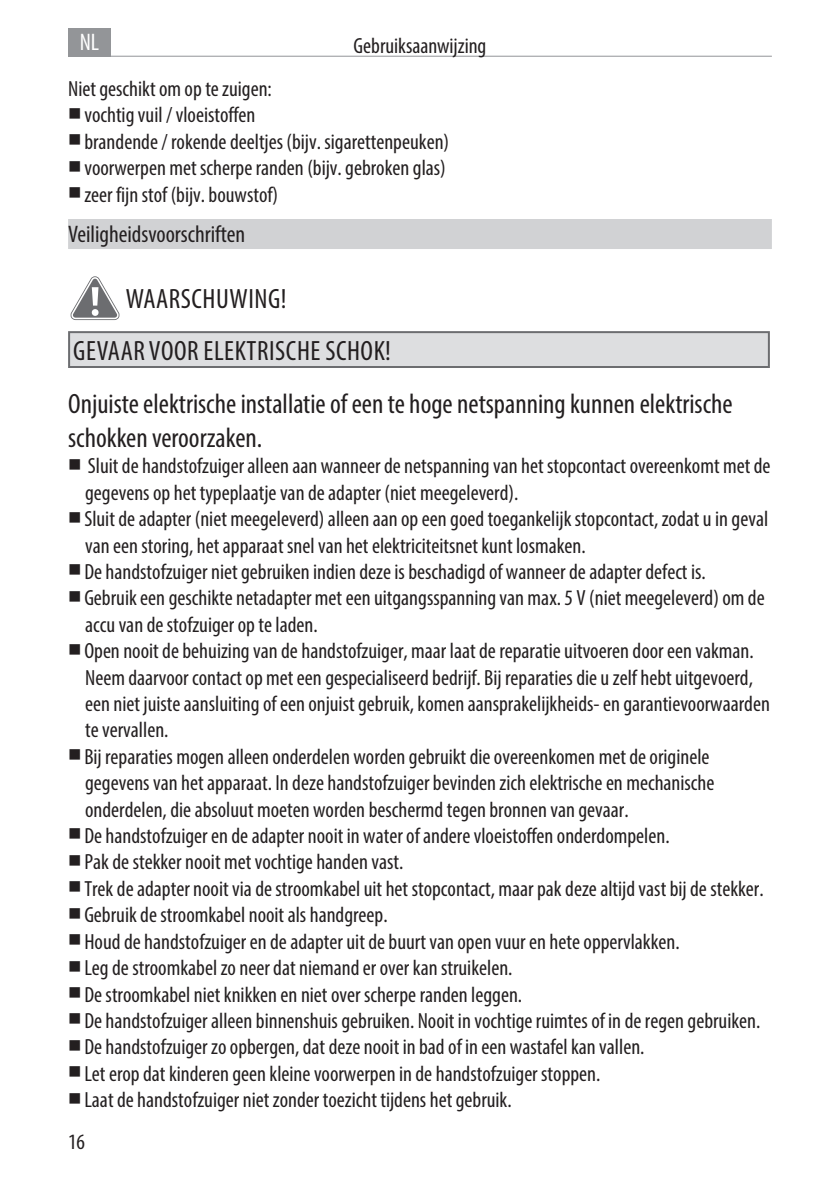
<style>
.page{position:relative;width:840px;height:1191px;background:#fff}
.page>*{position:absolute;margin:0;border:0;box-sizing:border-box;transform-origin:0 0}
.t1{font:condensed 28px/52.6px "Myriad Pro";color:#231f20}
.t2{font:condensed 24px "Myriad Pro";color:#231f20}
.t3{font:condensed 24px "Myriad Pro";color:#fff}
.t4{font:condensed 22px/26.4px "Myriad Pro";color:#231f20}
</style>
<div class="page">
<div style="left:68px;top:28px;width:43px;height:29px;background:#939598"></div>
<hr style="left:68px;top:56px;width:703px;height:1px;background:#939598">
<div style="left:68px;top:219px;width:703px;height:30px;background:#d1d2d4"></div>
<svg style="left:70px;top:276px;width:50px;height:44px"></svg>
<div style="left:69px;top:332px;width:699px;height:35px;background:#dddee0"></div>
<div style="left:68px;top:331px;width:701px;height:37px;border:2px solid #6c6d70"></div>
<p class="t3" style="left:80px;top:28px;width:21px">NL</p>
<p class="t4" style="left:353px;top:32px;width:134px">Gebruiksaanwijzing</p>
<p class="t4" style="left:84px;top:75px;width:366px;text-indent:-16px">Niet geschikt om op te zuigen:<br>vochtig vuil / vloeistoffen<br>brandende / rokende deeltjes (bijv. sigarettenpeuken) voorwerpen met scherpe randen (bijv. gebroken glas) zeer fijn stof (bijv. bouwstof)</p>
<p class="t2" style="left:68px;top:219px;width:178px">Veiligheidsvoorschriften</p>
<p class="t1" style="left:68px;top:272px;width:665px;text-indent:58px">WAARSCHUWING!<br>GEVAAR VOOR ELEKTRISCHE SCHOK!<br>Onjuiste elektrische installatie of een te hoge netspanning kunnen elektrische</p>
<p class="t1" style="left:68px;top:411px;width:195px">schokken veroorzaken.</p>
<p class="t4" style="left:84px;top:452px;width:687px">Sluit de handstofzuiger alleen aan wanneer de netspanning van het stopcontact overeenkomt met de gegevens op het typeplaatje van de adapter (niet meegeleverd).<br>Sluit de adapter (niet meegeleverd) alleen aan op een goed toegankelijk stopcontact, zodat u in geval van een storing, het apparaat snel van het elektriciteitsnet kunt losmaken.<br>De handstofzuiger niet gebruiken indien deze is beschadigd of wanneer de adapter defect is.<br>Gebruik een geschikte netadapter met een uitgangsspanning van max. 5 V (niet meegeleverd) om de accu van de stofzuiger op te laden.<br>Open nooit de behuizing van de handstofzuiger, maar laat de reparatie uitvoeren door een vakman.<br>Neem daarvoor contact op met een gespecialiseerd bedrijf. Bij reparaties die u zelf hebt uitgevoerd, een niet juiste aansluiting of een onjuist gebruik, komen aansprakelijkheids- en garantievoorwaarden te vervallen.<br>Bij reparaties mogen alleen onderdelen worden gebruikt die overeenkomen met de originele gegevens van het apparaat. In deze handstofzuiger bevinden zich elektrische en mechanische onderdelen, die absoluut moeten worden beschermd tegen bronnen van gevaar.<br>De handstofzuiger en de adapter nooit in water of andere vloeistoffen onderdompelen.<br>Pak de stekker nooit met vochtige handen vast.<br>Trek de adapter nooit via de stroomkabel uit het stopcontact, maar pak deze altijd vast bij de stekker.<br>Gebruik de stroomkabel nooit als handgreep.<br>Houd de handstofzuiger en de adapter uit de buurt van open vuur en hete oppervlakken.<br>Leg de stroomkabel zo neer dat niemand er over kan struikelen.<br>De stroomkabel niet knikken en niet over scherpe randen leggen.<br>De handstofzuiger alleen binnenshuis gebruiken. Nooit in vochtige ruimtes of in de regen gebruiken.<br>De handstofzuiger zo opbergen, dat deze nooit in bad of in een wastafel kan vallen.<br>Let erop dat kinderen geen kleine voorwerpen in de handstofzuiger stoppen.<br>Laat de handstofzuiger niet zonder toezicht tijdens het gebruik.</p>
<p class="t4" style="left:68px;top:1128px;width:18px">16</p>
</div>
